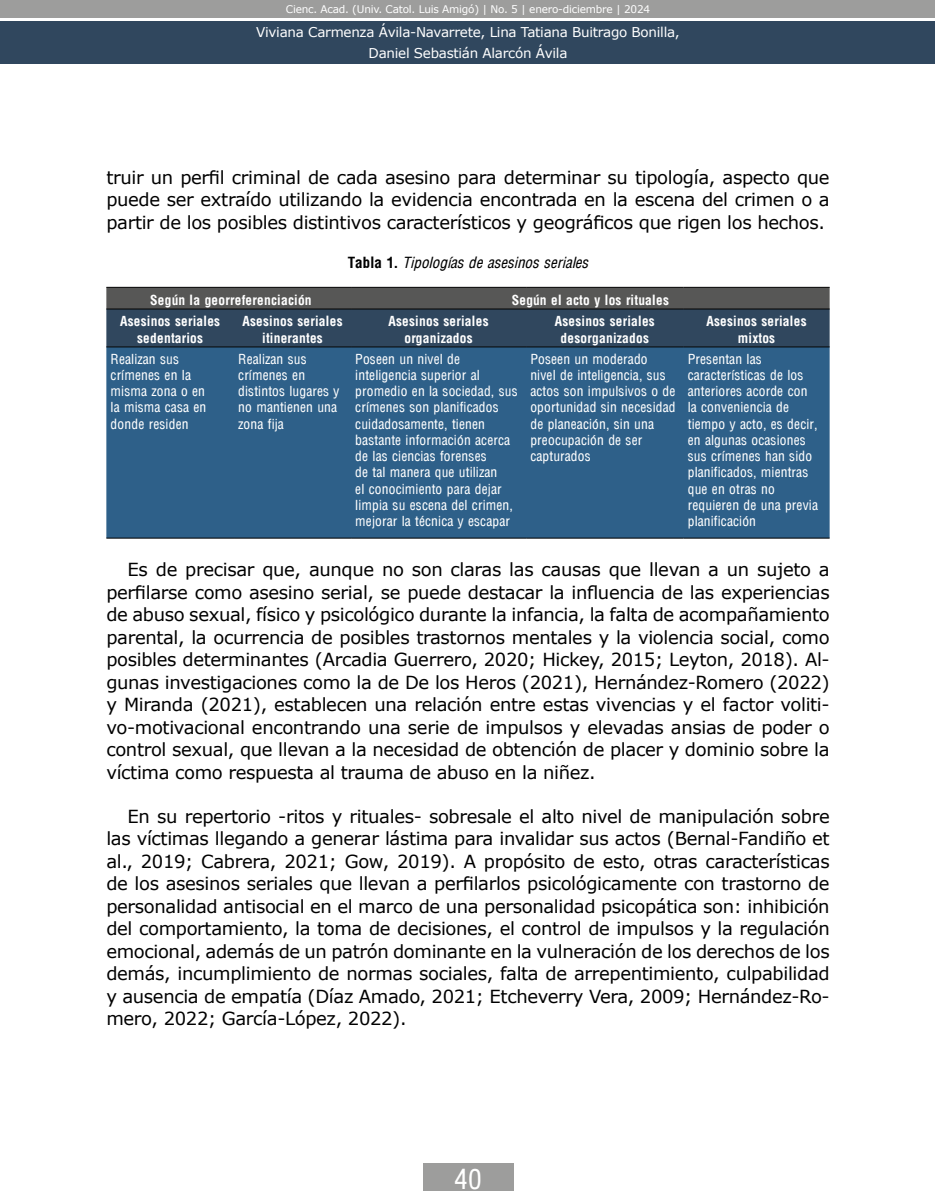
<style>
.page{position:relative;width:936px;height:1191px;background:#fff}
.page>*{position:absolute;margin:0;border:0;box-sizing:border-box;transform-origin:0 0}
.t1{font:27px "Arena Condensed";color:#fff}
.t2{font:18px/22.5px "Verdana";letter-spacing:-.02em;color:#000;text-align:justify}
.t3{font:italic condensed 15px "Arena";color:#000}
.t4{font:13.5px/16.2px "Arena Condensed";letter-spacing:.01em;color:#fff}
.t5{font:700 condensed 13.5px/16.2px "Arena";letter-spacing:.01em;color:#fff;text-align:center}
.t6{font:13.5px/21px "Verdana";letter-spacing:-.02em;color:#fff;text-align:center}
.t7{font:10.5px "Verdana";letter-spacing:-.02em;color:#fff}
.s1{font-weight:700;font-style:normal}
</style>
<div class="page">
<div style="left:0;top:21px;width:934px;height:43px;background:#30475e"></div>
<div style="left:0;top:0;width:934px;height:18px;background:#9d9d9c"></div>
<div style="left:423px;top:1163px;width:90px;height:28px;background:#9d9d9c"></div>
<svg style="left:106px;top:288px;width:723px;height:58px;background:#3d4c5a"></svg>
<div style="left:106px;top:347px;width:723px;height:191px;background:#2e6089"></div>
<hr style="left:106px;top:287px;width:128px;height:1px;background:#000">
<hr style="left:234px;top:287px;width:117px;height:1px;background:#000">
<hr style="left:351px;top:287px;width:175px;height:1px;background:#000">
<hr style="left:526px;top:287px;width:157px;height:1px;background:#000">
<hr style="left:683px;top:287px;width:146px;height:1px;background:#000">
<hr style="left:106px;top:309px;width:128px;height:1px;background:#000">
<hr style="left:234px;top:309px;width:117px;height:1px;background:#000">
<hr style="left:351px;top:309px;width:175px;height:1px;background:#000">
<hr style="left:526px;top:309px;width:157px;height:1px;background:#000">
<hr style="left:683px;top:309px;width:146px;height:1px;background:#000">
<hr style="left:106px;top:346px;width:128px;height:1px;background:#000">
<hr style="left:234px;top:346px;width:117px;height:1px;background:#000">
<hr style="left:351px;top:346px;width:175px;height:1px;background:#000">
<hr style="left:526px;top:346px;width:157px;height:1px;background:#000">
<hr style="left:683px;top:346px;width:146px;height:1px;background:#000">
<hr style="left:106px;top:538px;width:128px;height:1px;background:#000">
<hr style="left:234px;top:538px;width:117px;height:1px;background:#000">
<hr style="left:351px;top:538px;width:175px;height:1px;background:#000">
<hr style="left:526px;top:538px;width:157px;height:1px;background:#000">
<hr style="left:683px;top:538px;width:146px;height:1px;background:#000">
<p class="t7" style="left:286px;top:2px;width:366px">Cienc. Acad. (Univ. Catol. Luis Amigó) | No. 5 | enero-diciembre | 2024</p>
<p class="t6" style="left:256px;top:21px;width:425px">Viviana Carmenza Ávila-Navarrete, Lina Tatiana Buitrago Bonilla,<br>Daniel Sebastián Alarcón Ávila</p>
<p class="t2" style="left:106px;top:166px;width:724px">truir un perfil criminal de cada asesino para determinar su tipología, aspecto que puede ser extraído utilizando la evidencia encontrada en la escena del crimen o a partir de los posibles distintivos característicos y geográficos que rigen los hechos.</p>
<p class="t3" style="left:348px;top:254px;width:242px"><span class="s1">Tabla 1.</span> Tipologías de asesinos seriales</p>
<p class="t5" style="left:150px;top:292px;width:163px">Según la georreferenciación</p>
<p class="t5" style="left:511px;top:292px;width:159px">Según el acto y los rituales</p>
<p class="t5" style="left:120px;top:313px;width:102px">Asesinos seriales sedentarios</p>
<p class="t5" style="left:242px;top:313px;width:102px">Asesinos seriales itinerantes</p>
<p class="t5" style="left:388px;top:313px;width:102px">Asesinos seriales organizados</p>
<p class="t5" style="left:554px;top:313px;width:102px">Asesinos seriales desorganizados</p>
<p class="t5" style="left:706px;top:313px;width:102px">Asesinos seriales mixtos</p>
<p class="t4" style="left:111px;top:351px;width:97px">Realizan sus crímenes en la misma zona o en la misma casa en donde residen</p>
<p class="t4" style="left:238px;top:351px;width:103px">Realizan sus crímenes en distintos lugares y no mantienen una zona fija</p>
<p class="t4" style="left:355px;top:351px;width:164px">Poseen un nivel de inteligencia superior al promedio en la sociedad, sus crímenes son planificados cuidadosamente, tienen bastante información acerca de las ciencias forenses<br>de tal manera que utilizan<br>el conocimiento para dejar limpia su escena del crimen, mejorar la técnica y escapar</p>
<p class="t4" style="left:530px;top:351px;width:147px">Poseen un moderado nivel de inteligencia, sus actos son impulsivos o de oportunidad sin necesidad de planeación, sin una preocupación de ser capturados</p>
<p class="t4" style="left:687px;top:351px;width:132px">Presentan las características de los anteriores acorde con la conveniencia de tiempo y acto, es decir, en algunas ocasiones sus crímenes han sido planificados, mientras que en otras no requieren de una previa planificación</p>
<p class="t2" style="left:106px;top:558px;width:724px;text-indent:21px">Es de precisar que, aunque no son claras las causas que llevan a un sujeto a perfilarse como asesino serial, se puede destacar la influencia de las experiencias de abuso sexual, físico y psicológico durante la infancia, la falta de acompañamiento parental, la ocurrencia de posibles trastornos mentales y la violencia social, como posibles determinantes (Arcadia Guerrero, 2020; Hickey, 2015; Leyton, 2018). Al&shy;gunas investigaciones como la de De los Heros (2021), Hernández-Romero (2022) y Miranda (2021), establecen una relación entre estas vivencias y el factor voliti&shy;vo-motivacional encontrando una serie de impulsos y elevadas ansias de poder o control sexual, que llevan a la necesidad de obtención de placer y dominio sobre la víctima como respuesta al trauma de abuso en la niñez.</p>
<p class="t2" style="left:106px;top:804px;width:724px;text-indent:21px">En su repertorio -ritos y rituales- sobresale el alto nivel de manipulación sobre las víctimas llegando a generar lástima para invalidar sus actos (Bernal-Fandiño et al., 2019; Cabrera, 2021; Gow, 2019). A propósito de esto, otras características de los asesinos seriales que llevan a perfilarlos psicológicamente con trastorno de personalidad antisocial en el marco de una personalidad psicopática son: inhibición del comportamiento, la toma de decisiones, el control de impulsos y la regulación emocional, además de un patrón dominante en la vulneración de los derechos de los demás, incumplimiento de normas sociales, falta de arrepentimiento, culpabilidad y ausencia de empatía (Díaz Amado, 2021; Etcheverry Vera, 2009; Hernández-Ro&shy;mero, 2022; García-López, 2022).</p>
<h1 class="t1" style="left:454px;top:1163px;width:29px">40</h1>
</div>
